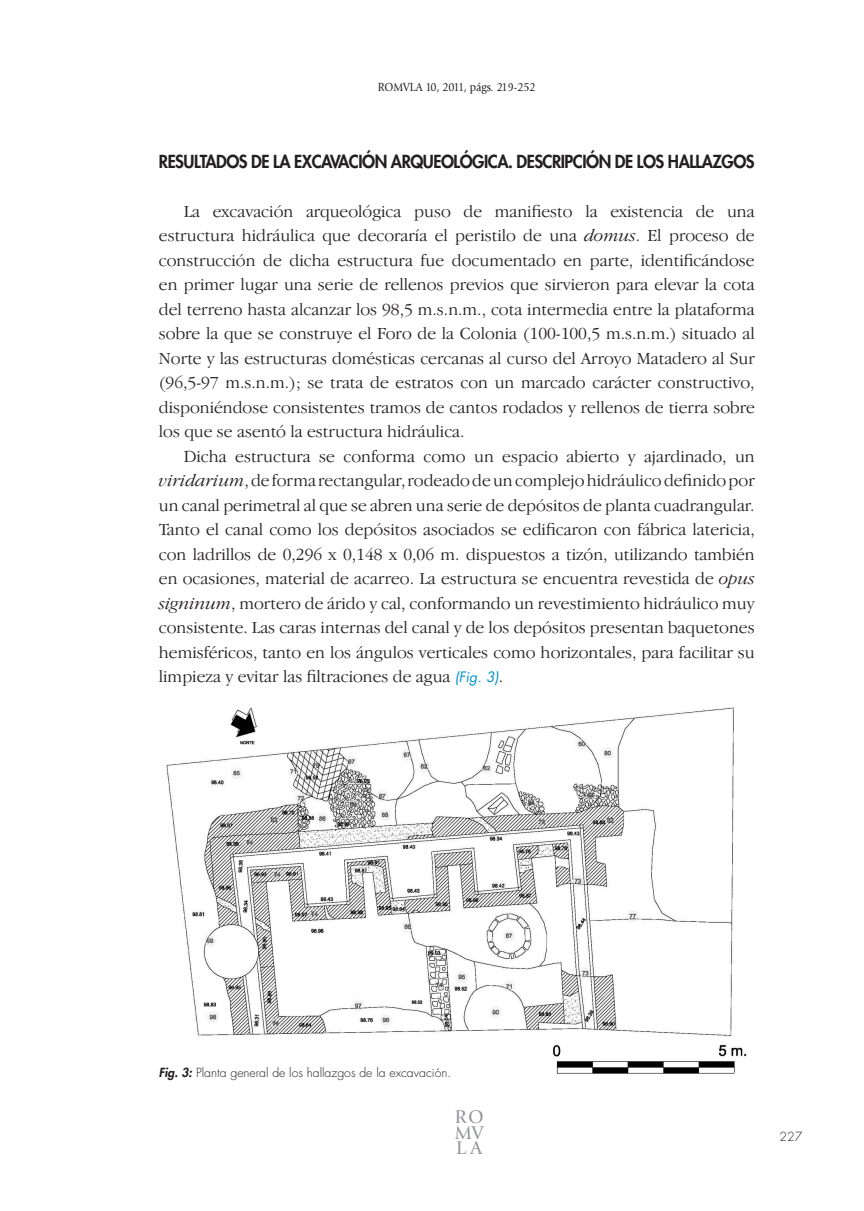
<style>
.page{position:relative;width:864px;height:1211px;background:#fff}
.page>*{position:absolute;margin:0;border:0;box-sizing:border-box;transform-origin:0 0}
.t1{font:19.25px/15.8px "Giovanni";color:#939598;text-align:justify}
.Texto_Romula{font:300 17.5px/24.5px "Garamond IT Cby BT";color:#231f20;text-align:justify}
.Epígrafe_1{font:800 17.5px "Futura";letter-spacing:-.03em;color:#231f20;scale:.95 1}
.Pie_foto{font:300 12.25px "Futura";color:#231f20}
.t2{font:12.25px "Giovanni";color:#231f20;scale:.9 1}
.s1{font-style:italic}
.s2{font-family:"Futura";font-weight:400;font-style:italic;font-size:14px;color:#0092c8}
.s3{font-weight:800;font-style:italic}
</style>
<div class="page">
<img style="left:166px;top:707px;width:581px;height:366px">
<p class="t2" style="left:378px;top:80px;width:177px">ROMVLA 10, 2011, págs. 219-252</p>
<p class="Epígrafe_1" style="left:159px;top:150px;width:628px">RESULTADOS DE LA EXCAVACIÓN ARQUEOLÓGICA. DESCRIPCIÓN DE LOS HALLAZGOS</p>
<p class="Texto_Romula" style="left:159px;top:198px;width:597px;text-indent:25px">La excavación arqueológica puso de manifiesto la existencia de una estructura hidráulica que decoraría el peristilo de una <span class="s1">domus</span>. El proceso de construcción de dicha estructura fue documentado en parte, identificándose en primer lugar una serie de rellenos previos que sirvieron para elevar la cota del terreno hasta alcanzar los 98,5 m.s.n.m., cota intermedia entre la plataforma sobre la que se construye el Foro de la Colonia (100-100,5 m.s.n.m.) situado al Norte y las estructuras domésticas cercanas al curso del Arroyo Matadero al Sur (96,5-97 m.s.n.m.); se trata de estratos con un marcado carácter constructivo, disponiéndose consistentes tramos de cantos rodados y rellenos de tierra sobre los que se asentó la estructura hidráulica.</p>
<p class="Texto_Romula" style="left:159px;top:443px;width:597px;text-indent:25px">Dicha estructura se conforma como un espacio abierto y ajardinado, un <span class="s1">viridarium</span>,de forma rectangular,rodeadodeuncomplejohidráulicodefinidopor un canal perimetral al que se abren una serie de depósitos de planta cuadrangular.<br>Tanto el canal como los depósitos asociados se edificaron con fábrica latericia, con ladrillos de 0,296 x 0,148 x 0,06 m. dispuestos a tizón, utilizando también en ocasiones, material de acarreo. La estructura se encuentra revestida de <span class="s1">opus signinum</span>, mortero de árido y cal, conformando un revestimiento hidráulico muy consistente. Las caras internas del canal y de los depósitos presentan baquetones hemisféricos, tanto en los ángulos verticales como horizontales, para facilitar su limpieza y evitar las filtraciones de agua <span class="s2">(Fig. 3)</span>.</p>
<p class="Pie_foto" style="left:159px;top:1064px;width:294px"><span class="s3">Fig. 3:</span> Planta general de los hallazgos de la excavación.</p>
<p class="t1" style="left:454px;top:1108px;width:31px">RO MV LA</p>
<p class="Pie_foto" style="left:779px;top:1128px;width:24px">227</p>
</div>
